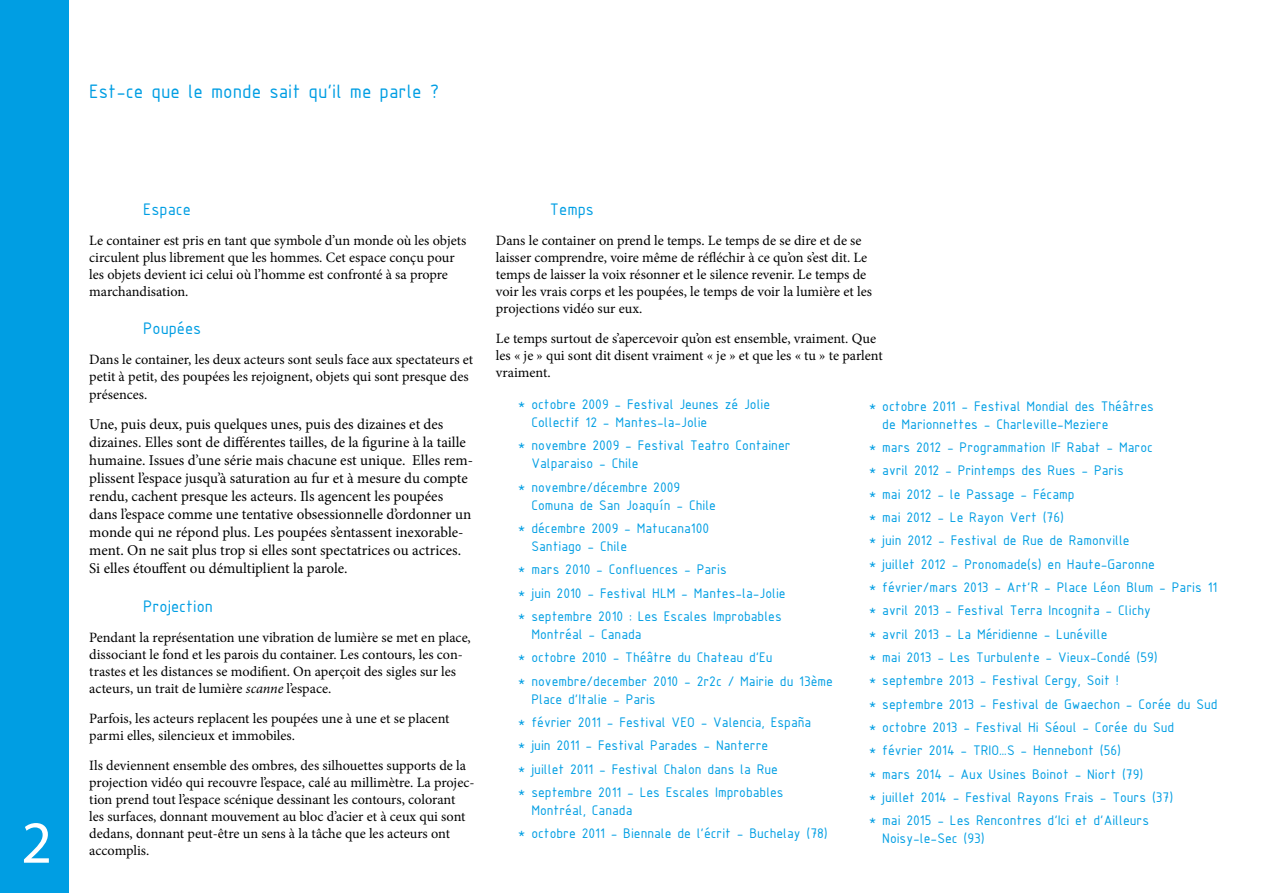
<style>
.page{position:relative;width:1263px;height:893px;background:#fff}
.page>*{position:absolute;margin:0;border:0;box-sizing:border-box;transform-origin:0 0}
.t1{font:60px "Myriad Pro";color:#fff}
.t2{font:21px "ISOCPEUR";color:#009ee3}
.t3{font:18px "ISOCPEUR";color:#009ee3}
.t4{font:15px/23.2px "ISOCPEUR";color:#009ee3}
.t5{font:15px/18px "Minion Pro";color:#000}
.t6{font:14.25px/17.1px "Minion Pro";color:#000}
.s1{font-style:italic}
</style>
<div class="page">
<div style="left:0;top:0;width:68px;height:893px;background:#009ee3"></div>
<h1 class="t1" style="left:21px;top:806px;width:32px">2</h1>
<h2 class="t2" style="left:89px;top:77px;width:351px">Est-ce que le monde sait qu’il me parle ?</h2>
<p class="t3" style="left:143px;top:197px;width:49px">Espace</p>
<p class="t6" style="left:89px;top:231px;width:379px">Le container est pris en tant que symbole d’un monde où les objets circulent plus librement que les hommes. Cet espace conçu pour les objets devient ici celui où l’homme est confronté à sa propre marchandisation.</p>
<p class="t3" style="left:143px;top:317px;width:59px">Poupées</p>
<p class="t6" style="left:89px;top:351px;width:385px">Dans le container, les deux acteurs sont seuls face aux spectateurs et petit à petit, des poupées les rejoignent, objets qui sont presque des présences.</p>
<p class="t5" style="left:89px;top:416px;width:385px">Une, puis deux, puis quelques unes, puis des dizaines et des dizaines. Elles sont de différentes tailles, de la figurine à la taille humaine. Issues d’une série mais chacune est unique. Elles rem&shy;plissent l’espace jusqu’à saturation au fur et à mesure du compte rendu, cachent presque les acteurs. Ils agencent les poupées dans l’espace comme une tentative obsessionnelle d’ordonner un monde qui ne répond plus. Les poupées s’entassent inexorable&shy;ment. On ne sait plus trop si elles sont spectatrices ou actrices.<br>Si elles étouffent ou démultiplient la parole.</p>
<p class="t3" style="left:143px;top:594px;width:71px">Projection</p>
<p class="t6" style="left:89px;top:629px;width:383px">Pendant la représentation une vibration de lumière se met en place, dissociant le fond et les parois du container. Les contours, les con&shy;trastes et les distances se modifient. On aperçoit des sigles sur les acteurs, un trait de lumière <span class="s1">scanne</span> l’espace.</p>
<p class="t6" style="left:89px;top:710px;width:362px">Parfois, les acteurs replacent les poupées une à une et se placent parmi elles, silencieux et immobiles.</p>
<p class="t6" style="left:89px;top:757px;width:387px">Ils deviennent ensemble des ombres, des silhouettes supports de la projection vidéo qui recouvre l’espace, calé au millimètre. La projec&shy;tion prend tout l’espace scénique dessinant les contours, colorant<br>les surfaces, donnant mouvement au bloc d’acier et à ceux qui sont dedans, donnant peut-être un sens à la tâche que les acteurs ont</p>
<p class="t6" style="left:89px;top:842px;width:62px">accomplis.</p>
<p class="t3" style="left:550px;top:197px;width:46px">Temps</p>
<p class="t6" style="left:496px;top:231px;width:378px">Dans le container on prend le temps. Le temps de se dire et de se laisser comprendre, voire même de réfléchir à ce qu’on s’est dit. Le temps de laisser la voix résonner et le silence revenir. Le temps de voir les vrais corps et les poupées, le temps de voir la lumière et les projections vidéo sur eux.</p>
<p class="t6" style="left:496px;top:330px;width:388px">Le temps surtout de s’apercevoir qu’on est ensemble, vraiment. Que les « je » qui sont dit disent vraiment « je » et que les « tu » te parlent vraiment.</p>
<p class="t4" style="left:531px;top:395px;width:240px;line-height:18px;text-indent:-14px">* octobre 2009 - Festival Jeunes zé Jolie<br>Collectif 12 - Mantes-la-Jolie</p>
<p class="t4" style="left:531px;top:436px;width:261px;line-height:18px;text-indent:-14px">* novembre 2009 - Festival Teatro Container<br>Valparaiso - Chile</p>
<p class="t4" style="left:531px;top:477px;width:186px;line-height:18px;text-indent:-14px">* novembre/décembre 2009<br>Comuna de San Joaquín - Chile</p>
<p class="t4" style="left:531px;top:519px;width:179px;line-height:18px;text-indent:-14px">* décembre 2009 - Matucana100<br>Santiago - Chile</p>
<p class="t4" style="left:518px;top:557px;width:269px">* mars 2010 - Confluences - Paris<br>* juin 2010 - Festival HLM - Mantes-la-Jolie * septembre 2010 : Les Escales Improbables</p>
<p class="t4" style="left:518px;top:622px;width:317px;text-indent:14px">Montréal - Canada<br>* octobre 2010 - Théâtre du Chateau d’Eu<br>* novembre/december 2010 - 2r2c / Mairie du 13ème</p>
<p class="t4" style="left:518px;top:687px;width:295px;text-indent:14px">Place d’Italie - Paris<br>* février 2011 - Festival VEO - Valencia, España * juin 2011 - Festival Parades - Nanterre<br>* juillet 2011 - Festival Chalon dans la Rue<br>* septembre 2011 - Les Escales Improbables</p>
<p class="t4" style="left:518px;top:798px;width:311px;text-indent:14px">Montréal, Canada<br>* octobre 2011 - Biennale de l’écrit - Buchelay (78)</p>
<p class="t4" style="left:882px;top:396px;width:273px;line-height:18px;text-indent:-14px">* octobre 2011 - Festival Mondial des Théâtres de Marionnettes - Charleville-Meziere</p>
<p class="t4" style="left:869px;top:435px;width:350px">* mars 2012 - Programmation IF Rabat - Maroc<br>* avril 2012 - Printemps des Rues - Paris<br>* mai 2012 - le Passage - Fécamp<br>* mai 2012 - Le Rayon Vert (76)<br>* juin 2012 - Festival de Rue de Ramonville<br>* juillet 2012 - Pronomade(s) en Haute-Garonne<br>* février/mars 2013 - Art’R - Place Léon Blum - Paris 11 * avril 2013 - Festival Terra Incognita - Clichy<br>* avril 2013 - La Méridienne - Lunéville<br>* mai 2013 - Les Turbulente - Vieux-Condé (59)<br>* septembre 2013 - Festival Cergy, Soit !<br>* septembre 2013 - Festival de Gwaechon - Corée du Sud * octobre 2013 - Festival Hi Séoul - Corée du Sud<br>* février 2014 - TRIO…S - Hennebont (56)<br>* mars 2014 - Aux Usines Boinot - Niort (79)<br>* juillet 2014 - Festival Rayons Frais - Tours (37)<br>* mai 2015 - Les Rencontres d’Ici et d’Ailleurs</p>
<p class="t4" style="left:882px;top:826px;width:104px">Noisy-le-Sec (93)</p>
</div>
